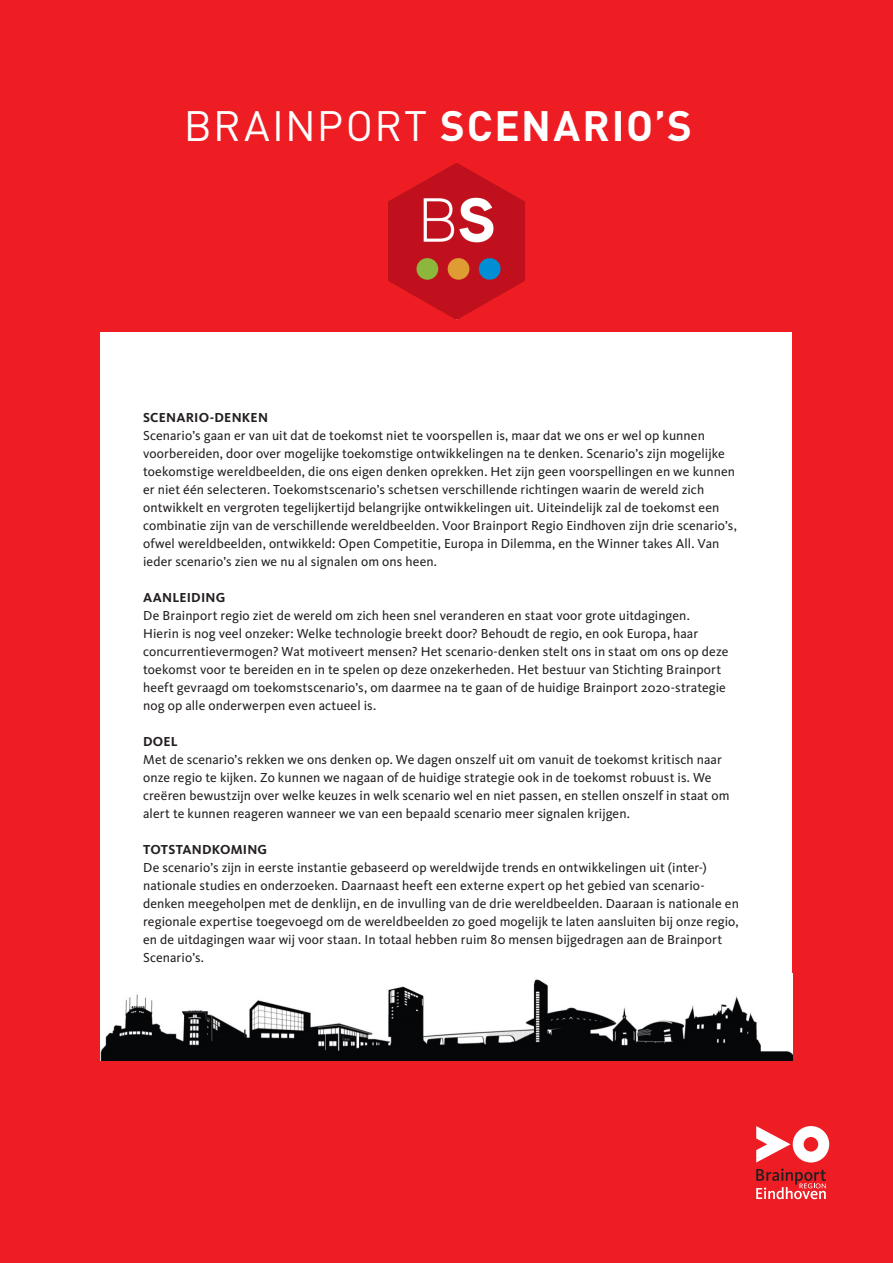
<style>
.page{position:relative;width:893px;height:1263px;background:#fff}
.page>*{position:absolute;margin:0;border:0;box-sizing:border-box;transform-origin:0 0}
.kop{font:700 42px "DINOT";letter-spacing:.04em;color:#fff}
.body{font:13.5px/18px "Kievit OT";letter-spacing:.005em;color:#231f20}
.body-2{font:700 13.5px "Kievit OT";letter-spacing:.015em;color:#231f20}
.s1{font-weight:400}
</style>
<div class="page">
<div style="left:1px;top:0;width:892px;height:1263px;background:#ee1d23"></div>
<svg style="left:756px;top:1126px;width:73px;height:36px"></svg>
<svg style="left:756px;top:1168px;width:70px;height:31px"></svg>
<div style="left:101px;top:332px;width:691px;height:728px;background:#fff"></div>
<img style="left:388px;top:163px;width:136px;height:157px">
<img style="left:101px;top:979px;width:691px;height:81px">
<p class="kop" style="left:184px;top:98px;width:509px"><span class="s1">BRAINPORT</span> SCENARIO’S</p>
<p class="body-2" style="left:143px;top:410px;width:126px">SCENARIO-DENKEN</p>
<p class="body" style="left:143px;top:427px;width:595px">Scenario’s gaan er van uit dat de toekomst niet te voorspellen is, maar dat we ons er wel op kunnen voorbereiden, door over mogelijke toekomstige ontwikkelingen na te denken. Scenario’s zijn mogelijke toekomstige wereldbeelden, die ons eigen denken oprekken. Het zijn geen voorspellingen en we kunnen er niet één selecteren. Toekomstscenario’s schetsen verschillende richtingen waarin de wereld zich ontwikkelt en vergroten tegelijkertijd belangrijke ontwikkelingen uit. Uiteindelijk zal de toekomst een combinatie zijn van de verschillende wereldbeelden. Voor Brainport Regio Eindhoven zijn drie scenario’s, ofwel wereldbeelden, ontwikkeld: Open Competitie, Europa in Dilemma, en the Winner takes All. Van ieder scenario’s zien we nu al signalen om ons heen.</p>
<p class="body-2" style="left:143px;top:590px;width:84px">AANLEIDING</p>
<p class="body" style="left:143px;top:607px;width:587px">De Brainport regio ziet de wereld om zich heen snel veranderen en staat voor grote uitdagingen.<br>Hierin is nog veel onzeker: Welke technologie breekt door? Behoudt de regio, en ook Europa, haar concurrentievermogen? Wat motiveert mensen? Het scenario-denken stelt ons in staat om ons op deze toekomst voor te bereiden en in te spelen op deze onzekerheden. Het bestuur van Stichting Brainport heeft gevraagd om toekomstscenario’s, om daarmee na te gaan of de huidige Brainport 2020-strategie nog op alle onderwerpen even actueel is.</p>
<p class="body-2" style="left:143px;top:734px;width:36px">DOEL</p>
<p class="body" style="left:143px;top:751px;width:588px">Met de scenario’s rekken we ons denken op. We dagen onszelf uit om vanuit de toekomst kritisch naar onze regio te kijken. Zo kunnen we nagaan of de huidige strategie ook in de toekomst robuust is. We creëren bewustzijn over welke keuzes in welk scenario wel en niet passen, en stellen onszelf in staat om alert te kunnen reageren wanneer we van een bepaald scenario meer signalen krijgen.</p>
<p class="body-2" style="left:143px;top:842px;width:126px">TOTSTANDKOMING</p>
<p class="body" style="left:143px;top:859px;width:597px">De scenario’s zijn in eerste instantie gebaseerd op wereldwijde trends en ontwikkelingen uit (inter-) nationale studies en onderzoeken. Daarnaast heeft een externe expert op het gebied van scenario&shy;denken meegeholpen met de denklijn, en de invulling van de drie wereldbeelden. Daaraan is nationale en regionale expertise toegevoegd om de wereldbeelden zo goed mogelijk te laten aansluiten bij onze regio, en de uitdagingen waar wij voor staan. In totaal hebben ruim 80 mensen bijgedragen aan de Brainport Scenario’s.</p>
</div>
